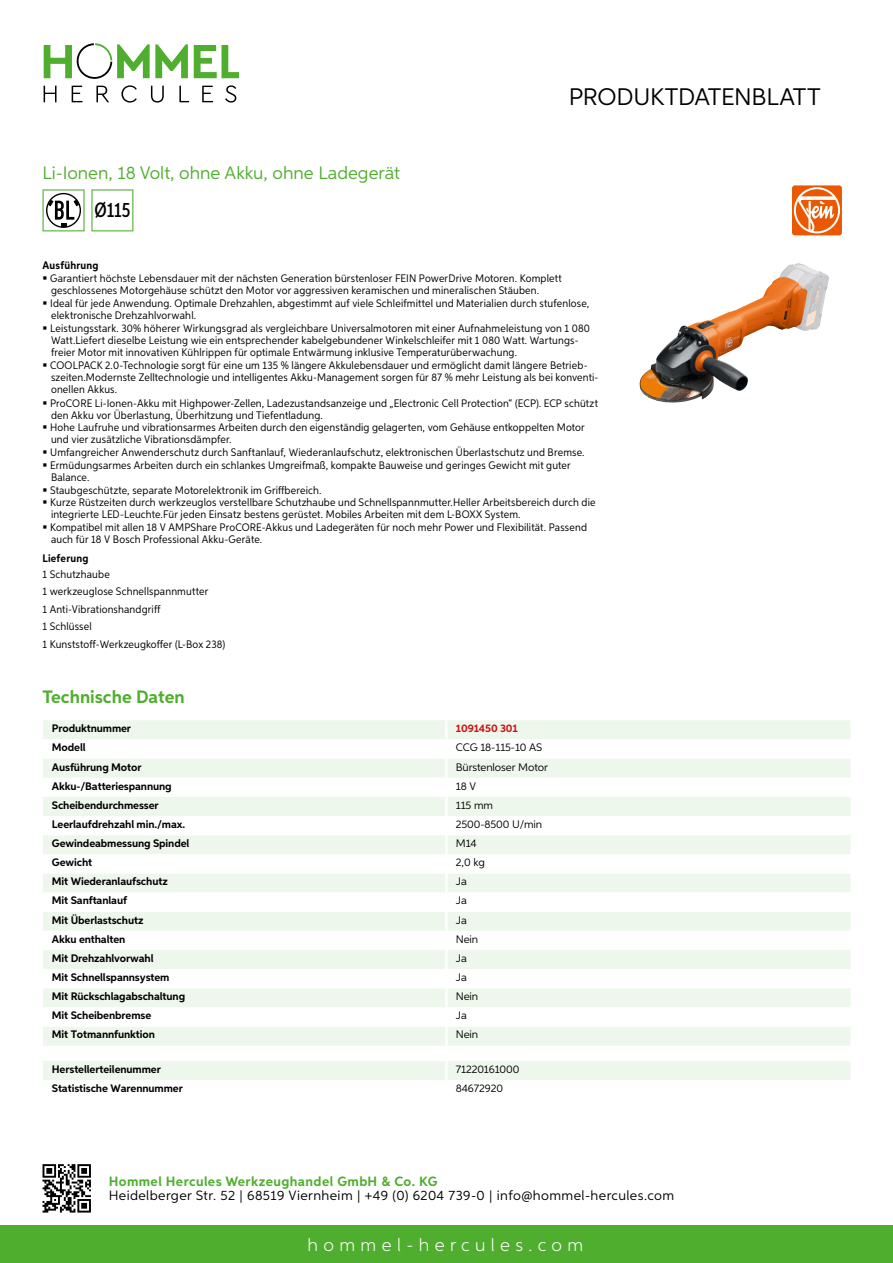
<style>
.page{position:relative;width:893px;height:1263px;background:#fff}
.page>*{position:absolute;margin:0;border:0;box-sizing:border-box;transform-origin:0 0}
.t1{font:24px "Aspira";letter-spacing:-.01em;color:#000}
.t2{font:500 20.7px "Aspira XX Nar";color:#000}
.t3{font:18px "Aspira";color:#50ae2f}
.t4{font:300 18px "Aspira";letter-spacing:.3em;color:#fff}
.t5{font:700 18px "Aspira";color:#50ae2f}
.t6{font:13.5px "Aspira";letter-spacing:.03em;color:#000}
.t7{font:700 13.5px "Aspira";letter-spacing:.03em;color:#50ae2f}
.t8{font:10.95px/12.5px "Aspira Nar";letter-spacing:.015em;color:#000}
.t9{font:700 10.95px "Aspira";letter-spacing:-.01em;color:#000}
.t10{font:10.95px "Aspira";letter-spacing:-.01em;color:#000}
.t11{font:700 10.95px "Aspira Nar";letter-spacing:.02em;color:#000}
.t12{font:700 10.95px "Aspira";letter-spacing:-.01em;color:#cd1013}
</style>
<div class="page">
<div style="left:0;top:1226px;width:893px;height:37px;background:#50ae2f"></div>
<svg style="left:43px;top:1164px;width:48px;height:48px"></svg>
<svg style="left:194px;top:45px;width:45px;height:33px"></svg>
<svg style="left:44px;top:43px;width:144px;height:36px"></svg>
<svg style="left:44px;top:86px;width:13px;height:16px"></svg>
<svg style="left:72px;top:86px;width:10px;height:16px"></svg>
<svg style="left:96px;top:86px;width:13px;height:16px"></svg>
<svg style="left:121px;top:85px;width:16px;height:18px"></svg>
<svg style="left:151px;top:86px;width:13px;height:17px"></svg>
<svg style="left:179px;top:86px;width:10px;height:16px"></svg>
<svg style="left:202px;top:86px;width:11px;height:16px"></svg>
<svg style="left:225px;top:85px;width:11px;height:18px"></svg>
<div style="left:43px;top:720px;width:807px;height:326px;background:#eef7eb"></div>
<svg style="left:43px;top:739px;width:807px;height:287px"></svg>
<hr style="left:445px;top:720px;width:3px;height:19px;background:#fff">
<hr style="left:445px;top:739px;width:3px;height:20px;background:#fff">
<hr style="left:445px;top:759px;width:3px;height:19px;background:#fff">
<hr style="left:445px;top:778px;width:3px;height:19px;background:#fff">
<hr style="left:445px;top:797px;width:3px;height:19px;background:#fff">
<hr style="left:445px;top:816px;width:3px;height:19px;background:#fff">
<hr style="left:445px;top:835px;width:3px;height:19px;background:#fff">
<hr style="left:445px;top:854px;width:3px;height:19px;background:#fff">
<hr style="left:445px;top:873px;width:3px;height:19px;background:#fff">
<hr style="left:445px;top:892px;width:3px;height:20px;background:#fff">
<hr style="left:445px;top:912px;width:3px;height:19px;background:#fff">
<hr style="left:445px;top:931px;width:3px;height:19px;background:#fff">
<hr style="left:445px;top:950px;width:3px;height:19px;background:#fff">
<hr style="left:445px;top:969px;width:3px;height:19px;background:#fff">
<hr style="left:445px;top:988px;width:3px;height:19px;background:#fff">
<hr style="left:445px;top:1007px;width:3px;height:19px;background:#fff">
<hr style="left:445px;top:1026px;width:3px;height:20px;background:#fff">
<div style="left:43px;top:1061px;width:807px;height:19px;background:#eef7eb"></div>
<svg style="left:43px;top:189px;width:42px;height:42px"></svg>
<svg style="left:91px;top:189px;width:42px;height:42px"></svg>
<img style="left:639px;top:263px;width:159px;height:120px">
<div style="left:792px;top:185px;width:50px;height:50px;background:#ea5901;border-radius:3px"></div>
<svg style="left:794px;top:187px;width:46px;height:46px"></svg>
<div style="left:796px;top:189px;width:42px;height:42px;background:#ea5901;border-radius:50%"></div>
<svg style="left:798px;top:196px;width:38px;height:35px"></svg>
<h3 class="t3" style="left:43px;top:162px;width:359px">Li-Ionen, 18 Volt, ohne Akku, ohne Ladegerät</h3>
<h2 class="t2" style="left:94px;top:197px;width:37px">Ø115</h2>
<h1 class="t1" style="left:569px;top:82px;width:253px">Produktdatenblatt</h1>
<p class="t11" style="left:43px;top:259px;width:58px">Ausführung</p>
<p class="t8" style="left:50px;top:272px;width:550px">Garantiert höchste Lebensdauer mit der nächsten Generation bürstenloser FEIN PowerDrive Motoren. Komplett geschlossenes Motorgehäuse schützt den Motor vor aggressiven keramischen und mineralischen Stäuben.<br>Ideal für jede Anwendung. Optimale Drehzahlen, abgestimmt auf viele Schleifmittel und Materialien durch stufenlose, elektronische Drehzahlvorwahl.<br>Leistungsstark. 30% höherer Wirkungsgrad als vergleichbare Universalmotoren mit einer Aufnahmeleistung von 1 080<br>Watt.Liefert dieselbe Leistung wie ein entsprechender kabelgebundener Winkelschleifer mit 1 080 Watt. Wartungs&shy;freier Motor mit innovativen Kühlrippen für optimale Entwärmung inklusive Temperaturüberwachung.<br>COOLPACK 2.0-Technologie sorgt für eine um 135 % längere Akkulebensdauer und ermöglicht damit längere Betrieb&shy;szeiten.Modernste Zelltechnologie und intelligentes Akku-Management sorgen für 87 % mehr Leistung als bei konventi&shy;onellen Akkus.</p>
<p class="t8" style="left:50px;top:396px;width:549px">ProCORE Li-Ionen-Akku mit Highpower-Zellen, Ladezustandsanzeige und „Electronic Cell Protection“ (ECP). ECP schützt den Akku vor Überlastung, Überhitzung und Tiefentladung.<br>Hohe Laufruhe und vibrationsarmes Arbeiten durch den eigenständig gelagerten, vom Gehäuse entkoppelten Motor und vier zusätzliche Vibrationsdämpfer.<br>Umfangreicher Anwenderschutz durch Sanftanlauf, Wiederanlaufschutz, elektronischen Überlastschutz und Bremse.<br>Ermüdungsarmes Arbeiten durch ein schlankes Umgreifmaß, kompakte Bauweise und geringes Gewicht mit guter Balance.<br>Staubgeschützte, separate Motorelektronik im Griffbereich.<br>Kurze Rüstzeiten durch werkzeuglos verstellbare Schutzhaube und Schnellspannmutter.Heller Arbeitsbereich durch die integrierte LED-Leuchte.Für jeden Einsatz bestens gerüstet. Mobiles Arbeiten mit dem L-BOXX System.<br>Kompatibel mit allen 18 V AMPShare ProCORE-Akkus und Ladegeräten für noch mehr Power und Flexibilität. Passend auch für 18 V Bosch Professional Akku-Geräte.</p>
<p class="t11" style="left:43px;top:552px;width:47px">Lieferung</p>
<p class="t8" style="left:43px;top:565px;width:184px;line-height:17.5px">1 Schutzhaube<br>1 werkzeuglose Schnellspannmutter<br>1 Anti-Vibrationshandgriff<br>1 Schlüssel<br>1 Kunststoff-Werkzeugkoffer (L-Box 238)</p>
<h3 class="t5" style="left:43px;top:686px;width:144px">Technische Daten</h3>
<p class="t9" style="left:52px;top:722px;width:81px">Produktnummer</p>
<p class="t12" style="left:456px;top:722px;width:64px">1091450 301</p>
<p class="t9" style="left:52px;top:741px;width:35px">Modell</p>
<p class="t10" style="left:456px;top:741px;width:88px">CCG 18-115-10 AS</p>
<p class="t9" style="left:52px;top:760px;width:91px">Ausführung Motor</p>
<p class="t10" style="left:456px;top:760px;width:94px">Bürstenloser Motor</p>
<p class="t9" style="left:52px;top:779px;width:121px">Akku-/Batteriespannung</p>
<p class="t10" style="left:456px;top:779px;width:22px">18 V</p>
<p class="t9" style="left:52px;top:798px;width:108px">Scheibendurchmesser</p>
<p class="t10" style="left:456px;top:798px;width:39px">115 mm</p>
<p class="t9" style="left:52px;top:817px;width:135px">Leerlaufdrehzahl min./max.</p>
<p class="t10" style="left:456px;top:817px;width:88px">2500-8500 U/min</p>
<p class="t9" style="left:52px;top:836px;width:139px">Gewindeabmessung Spindel</p>
<p class="t10" style="left:456px;top:837px;width:22px">M14</p>
<p class="t9" style="left:52px;top:856px;width:42px">Gewicht</p>
<p class="t10" style="left:456px;top:856px;width:31px">2,0 kg</p>
<p class="t9" style="left:52px;top:875px;width:117px">Mit Wiederanlaufschutz</p>
<p class="t10" style="left:456px;top:875px;width:13px">Ja</p>
<p class="t9" style="left:52px;top:894px;width:77px">Mit Sanftanlauf</p>
<p class="t10" style="left:456px;top:894px;width:13px">Ja</p>
<p class="t9" style="left:52px;top:913px;width:93px">Mit Überlastschutz</p>
<p class="t10" style="left:456px;top:913px;width:13px">Ja</p>
<p class="t9" style="left:52px;top:932px;width:75px">Akku enthalten</p>
<p class="t10" style="left:456px;top:932px;width:24px">Nein</p>
<p class="t9" style="left:52px;top:951px;width:103px">Mit Drehzahlvorwahl</p>
<p class="t10" style="left:456px;top:951px;width:13px">Ja</p>
<p class="t9" style="left:52px;top:970px;width:119px">Mit Schnellspannsystem</p>
<p class="t10" style="left:456px;top:970px;width:13px">Ja</p>
<p class="t9" style="left:52px;top:990px;width:135px">Mit Rückschlagabschaltung</p>
<p class="t10" style="left:456px;top:990px;width:24px">Nein</p>
<p class="t9" style="left:52px;top:1009px;width:101px">Mit Scheibenbremse</p>
<p class="t10" style="left:456px;top:1009px;width:13px">Ja</p>
<p class="t9" style="left:52px;top:1028px;width:105px">Mit Totmannfunktion</p>
<p class="t10" style="left:456px;top:1028px;width:24px">Nein</p>
<p class="t9" style="left:52px;top:1062px;width:111px">Herstellerteilenummer</p>
<p class="t10" style="left:456px;top:1062px;width:65px">71220161000</p>
<p class="t9" style="left:52px;top:1081px;width:132px">Statistische Warennummer</p>
<p class="t10" style="left:456px;top:1082px;width:49px">84672920</p>
<p class="t7" style="left:109px;top:1172px;width:330px">Hommel Hercules Werkzeughandel GmbH &amp; Co. KG</p>
<p class="t6" style="left:109px;top:1187px;width:567px">Heidelberger Str. 52 | 68519 Viernheim | +49 (0) 6204 739-0 | info@hommel-hercules.com</p>
<h3 class="t4" style="left:307px;top:1234px;width:277px">hommel-hercules.com</h3>
</div>
